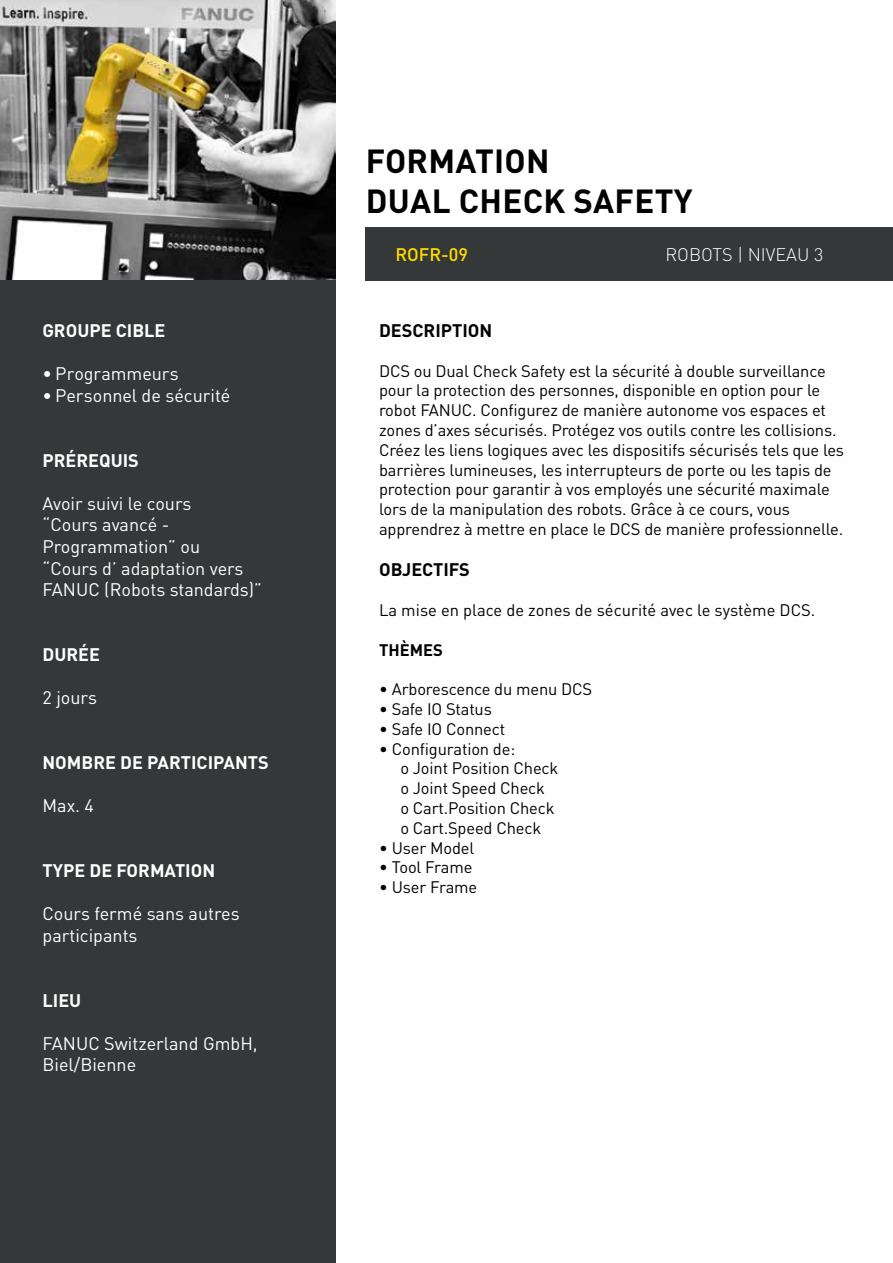
<style>
.page{position:relative;width:893px;height:1263px;background:#fff}
.page>*{position:absolute;margin:0;border:0;box-sizing:border-box;transform-origin:0 0}
.t1{font:700 33px/39.6px "DIN Pro";letter-spacing:.01em;color:#000}
.t2{font:18px/21.6px "DIN Pro";color:#fff}
.t3{font:700 18px "DIN Pro";color:#fff}
.t4{font:700 18px "DIN Pro";color:#000}
.t5{font:300 18px "DIN Pro";color:#fff}
.t6{font:500 18px "DIN Pro";color:#fd0}
.t7{font:16.5px/19.8px "DIN Pro";letter-spacing:-.01em;color:#000}
.t8{font:700 16.5px "DIN Pro";color:#000}
</style>
<div class="page">
<img style="left:0;top:0;width:336px;height:281px">
<div style="left:366px;top:227px;width:527px;height:54px;background:#353838"></div>
<div style="left:0;top:281px;width:336px;height:982px;background:#353838"></div>
<p class="t3" style="left:43px;top:318px;width:124px">GROUPE CIBLE</p>
<p class="t2" style="left:43px;top:362px;width:138px">• Programmeurs</p>
<p class="t2" style="left:43px;top:384px;width:189px">• Personnel de sécurité</p>
<p class="t3" style="left:43px;top:448px;width:98px">PRÉREQUIS</p>
<p class="t2" style="left:43px;top:492px;width:221px">Avoir suivi le cours<br>“Cours avancé -<br>Programmation” ou<br>“Cours d’ adaptation vers<br>FANUC (Robots standards)”</p>
<p class="t3" style="left:43px;top:642px;width:59px">DURÉE</p>
<p class="t2" style="left:43px;top:686px;width:56px">2 jours</p>
<p class="t3" style="left:43px;top:750px;width:228px">NOMBRE DE PARTICIPANTS</p>
<p class="t2" style="left:43px;top:794px;width:53px">Max. 4</p>
<p class="t3" style="left:43px;top:858px;width:174px">TYPE DE FORMATION</p>
<p class="t2" style="left:43px;top:902px;width:199px">Cours fermé sans autres participants</p>
<p class="t3" style="left:43px;top:988px;width:40px">LIEU</p>
<p class="t2" style="left:43px;top:1032px;width:217px">FANUC Switzerland GmbH,<br>Biel/Bienne</p>
<h1 class="t1" style="left:366px;top:140px;width:328px">FORMATION<br>DUAL CHECK SAFETY</h1>
<p class="t6" style="left:395px;top:243px;width:74px">ROFR-09</p>
<p class="t5" style="left:665px;top:243px;width:159px">ROBOTS | NIVEAU 3</p>
<p class="t4" style="left:379px;top:318px;width:115px">DESCRIPTION</p>
<p class="t7" style="left:379px;top:360px;width:467px">DCS ou Dual Check Safety est la sécurité à double surveillance pour la protection des personnes, disponible en option pour le robot FANUC. Configurez de manière autonome vos espaces et zones d’axes sécurisés. Protégez vos outils contre les collisions.<br>Créez les liens logiques avec les dispositifs sécurisés tels que les barrières lumineuses, les interrupteurs de porte ou les tapis de protection pour garantir à vos employés une sécurité maximale lors de la manipulation des robots. Grâce à ce cours, vous apprendrez à mettre en place le DCS de manière professionnelle.</p>
<p class="t4" style="left:379px;top:558px;width:92px">OBJECTIFS</p>
<p class="t7" style="left:379px;top:600px;width:438px">La mise en place de zones de sécurité avec le système DCS.</p>
<p class="t8" style="left:379px;top:639px;width:65px">THÈMES</p>
<p class="t7" style="left:379px;top:679px;width:215px">• Arborescence du menu DCS</p>
<p class="t7" style="left:379px;top:699px;width:114px">• Safe IO Status</p>
<p class="t7" style="left:379px;top:719px;width:128px">• Safe IO Connect</p>
<p class="t7" style="left:400px;top:738px;width:160px;text-indent:-21px">• Configuration de:<br>o Joint Position Check o Joint Speed Check<br>o Cart.Position Check o Cart.Speed Check</p>
<p class="t7" style="left:379px;top:837px;width:97px">• User Model</p>
<p class="t7" style="left:379px;top:857px;width:95px">• Tool Frame</p>
<p class="t7" style="left:379px;top:877px;width:100px">• User Frame</p>
</div>
